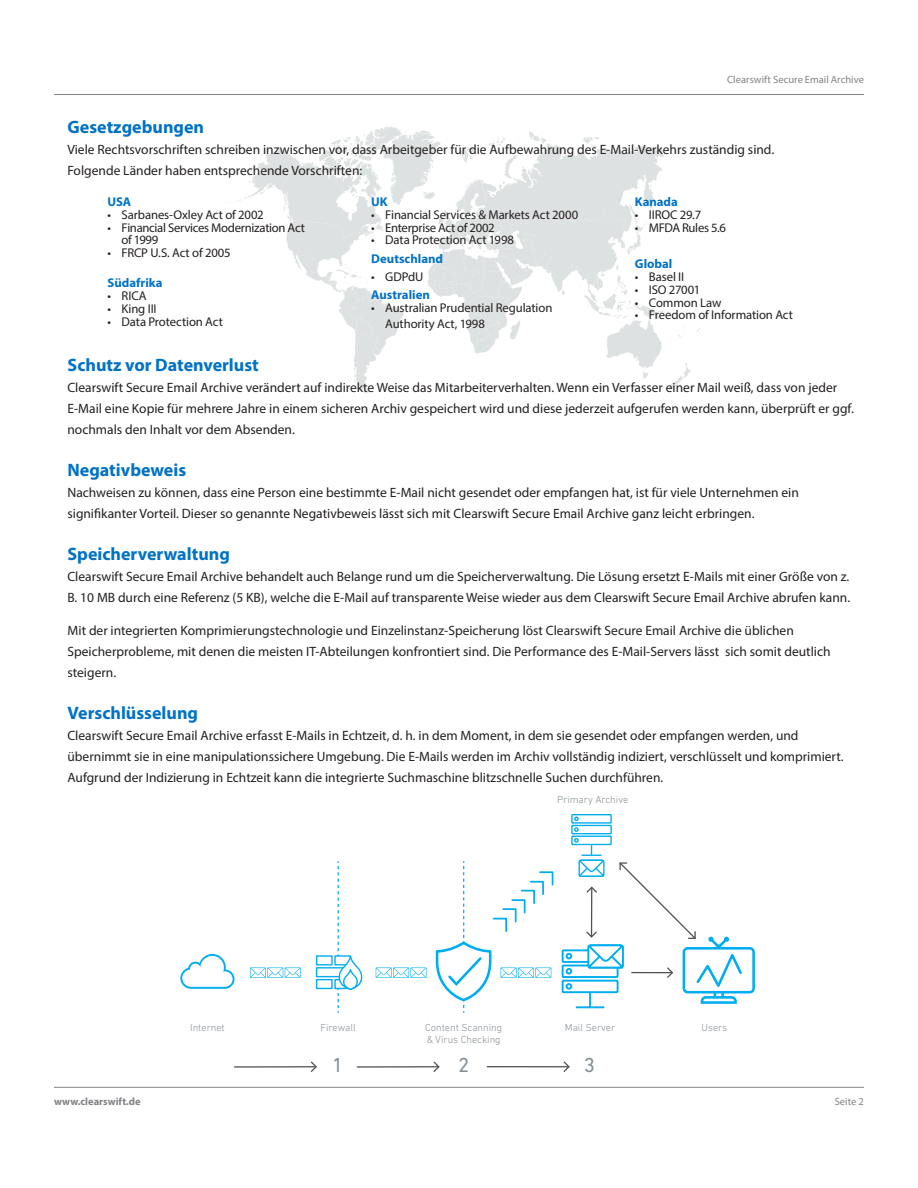
<style>
.page{position:relative;width:918px;height:1188px;background:#fff}
.page>*{position:absolute;margin:0;border:0;box-sizing:border-box;transform-origin:0 0}
.t1{font:20.7px "DIN Next LT Pro";color:#869096}
.Body_-_Subhead{font:700 18px "Myriad Pro";color:#0072c6}
.Body_-_Subhead-2{font:13.5px/21px "Myriad Pro";color:#231f20}
.Body_-_Copy{font:13.5px/21px "Myriad Pro";color:#231f20}
.t2{font:12.75px/12.8px "Myriad Pro";letter-spacing:-.01em;color:#231f20}
.t3{font:700 12.75px "Myriad Pro";color:#0072c6}
.t4{font:10.5px "Myriad Pro";color:#808385}
.t5{font:700 10.5px "Myriad Pro";color:#808285}
.t6{font:10.5px "Myriad Pro";color:#808285}
.t7{font:300 10.35px/12.5px "DIN Next LT Pro";color:#869096}
</style>
<div class="page">
<hr style="left:54px;top:1087px;width:810px;height:1px;background:#808285">
<hr style="left:54px;top:94px;width:810px;height:1px;background:#808285">
<svg style="left:237px;top:126px;width:454px;height:268px"></svg>
<svg style="left:250px;top:968px;width:51px;height:10px"></svg>
<svg style="left:376px;top:968px;width:50px;height:10px"></svg>
<div style="left:316px;top:955px;width:17px;height:10px;border:1px solid #00aeef"></div>
<div style="left:334px;top:955px;width:17px;height:10px;border:1px solid #00aeef"></div>
<div style="left:316px;top:967px;width:35px;height:10px;border:1px solid #00aeef"></div>
<div style="left:316px;top:979px;width:17px;height:10px;border:1px solid #00aeef"></div>
<div style="left:334px;top:979px;width:17px;height:10px;border:1px solid #00aeef"></div>
<svg style="left:338px;top:861px;width:25px;height:152px"></svg>
<svg style="left:180px;top:954px;width:55px;height:35px"></svg>
<hr style="left:577px;top:1006px;width:27px;height:2px;background:#00aeef">
<div style="left:562px;top:980px;width:57px;height:13px;border:2px solid #00aeef"></div>
<div style="left:562px;top:965px;width:57px;height:13px;border:2px solid #00aeef"></div>
<div style="left:562px;top:949px;width:57px;height:14px;border:2px solid #00aeef"></div>
<div style="left:571px;top:836px;width:41px;height:9px;border:1px solid #00aeef"></div>
<div style="left:571px;top:825px;width:41px;height:9px;border:1px solid #00aeef"></div>
<svg style="left:574px;top:827px;width:5px;height:5px"></svg>
<div style="left:571px;top:814px;width:41px;height:10px;border:1px solid #00aeef"></div>
<svg style="left:574px;top:816px;width:5px;height:5px"></svg>
<svg style="left:435px;top:861px;width:119px;height:152px"></svg>
<svg style="left:562px;top:1061px;width:8px;height:11px"></svg>
<hr style="left:487px;top:1066px;width:82px;height:1px;background:#4f5253">
<svg style="left:433px;top:1061px;width:7px;height:11px"></svg>
<hr style="left:357px;top:1066px;width:82px;height:2px;background:#4f5253">
<svg style="left:310px;top:1061px;width:7px;height:11px"></svg>
<hr style="left:235px;top:1066px;width:81px;height:2px;background:#4f5253">
<svg style="left:566px;top:838px;width:189px;height:169px"></svg>
<p class="t4" style="left:727px;top:73px;width:138px">Clearswift Secure Email Archive</p>
<p class="Body_-_Subhead" style="left:68px;top:115px;width:138px">Gesetzgebungen</p>
<p class="Body_-_Copy" style="left:68px;top:138px;width:708px">Viele Rechtsvorschriften schreiben inzwischen vor, dass Arbeitgeber für die Aufbewahrung des E-Mail-Verkehrs zuständig sind.</p>
<p class="Body_-_Copy" style="left:68px;top:159px;width:296px">Folgende Länder haben entsprechende Vorschriften:</p>
<p class="t3" style="left:108px;top:194px;width:25px">USA</p>
<p class="t2" style="left:108px;top:208px;width:158px">• Sarbanes-Oxley Act of 2002</p>
<p class="t2" style="left:122px;top:221px;width:185px;text-indent:-14px">• Financial Services Modernization Act of 1999</p>
<p class="t2" style="left:108px;top:246px;width:125px">• FRCP U.S. Act of 2005</p>
<p class="t3" style="left:108px;top:275px;width:56px">Südafrika</p>
<p class="t2" style="left:108px;top:289px;width:41px">• RICA</p>
<p class="t2" style="left:108px;top:302px;width:51px">• King III</p>
<p class="t2" style="left:108px;top:315px;width:117px">• Data Protection Act</p>
<p class="t3" style="left:635px;top:194px;width:45px">Kanada</p>
<p class="t2" style="left:635px;top:208px;width:68px">• IIROC 29.7</p>
<p class="t2" style="left:635px;top:221px;width:93px">• MFDA Rules 5.6</p>
<p class="t3" style="left:635px;top:256px;width:39px">Global</p>
<p class="t2" style="left:635px;top:270px;width:51px">• Basel II</p>
<p class="t2" style="left:635px;top:283px;width:67px">• ISO 27001</p>
<p class="t2" style="left:635px;top:296px;width:88px">• Common Law</p>
<p class="t2" style="left:635px;top:308px;width:160px">• Freedom of Information Act</p>
<p class="t3" style="left:371px;top:194px;width:18px">UK</p>
<p class="t2" style="left:371px;top:208px;width:209px">• Financial Services &amp; Markets Act 2000</p>
<p class="t2" style="left:371px;top:221px;width:125px">• Enterprise Act of 2002</p>
<p class="t2" style="left:371px;top:234px;width:144px">• Data Protection Act 1998</p>
<p class="t3" style="left:371px;top:250px;width:73px">Deutschland</p>
<p class="t2" style="left:371px;top:270px;width:54px">• GDPdU</p>
<p class="t3" style="left:371px;top:287px;width:60px">Australien</p>
<p class="t2" style="left:385px;top:300px;width:169px;line-height:15.6px;text-indent:-14px">• Australian Prudential Regulation<br>Authority Act, 1998</p>
<p class="Body_-_Subhead" style="left:68px;top:353px;width:193px">Schutz vor Datenverlust</p>
<p class="Body_-_Copy" style="left:68px;top:376px;width:788px">Clearswift Secure Email Archive verändert auf indirekte Weise das Mitarbeiterverhalten. Wenn ein Verfasser einer Mail weiß, dass von jeder<br>E-Mail eine Kopie für mehrere Jahre in einem sicheren Archiv gespeichert wird und diese jederzeit aufgerufen werden kann, überprüft er ggf. nochmals den Inhalt vor dem Absenden.</p>
<p class="Body_-_Subhead" style="left:68px;top:458px;width:120px">Negativbeweis</p>
<p class="Body_-_Subhead-2" style="left:68px;top:481px;width:733px">Nachweisen zu können, dass eine Person eine bestimmte E-Mail nicht gesendet oder empfangen hat, ist für viele Unternehmen ein signifikanter Vorteil. Dieser so genannte Negativbeweis lässt sich mit Clearswift Secure Email Archive ganz leicht erbringen.</p>
<p class="Body_-_Subhead" style="left:68px;top:542px;width:164px">Speicherverwaltung</p>
<p class="Body_-_Subhead-2" style="left:68px;top:565px;width:784px">Clearswift Secure Email Archive behandelt auch Belange rund um die Speicherverwaltung. Die Lösung ersetzt E-Mails mit einer Größe von z.<br>B. 10 MB durch eine Referenz (5 KB), welche die E-Mail auf transparente Weise wieder aus dem Clearswift Secure Email Archive abrufen kann.</p>
<p class="Body_-_Subhead-2" style="left:68px;top:619px;width:765px">Mit der integrierten Komprimierungstechnologie und Einzelinstanz-Speicherung löst Clearswift Secure Email Archive die üblichen<br>Speicherprobleme, mit denen die meisten IT-Abteilungen konfrontiert sind. Die Performance des E-Mail-Servers lässt sich somit deutlich steigern.</p>
<p class="Body_-_Subhead" style="left:68px;top:701px;width:132px">Verschlüsselung</p>
<p class="Body_-_Subhead-2" style="left:68px;top:724px;width:778px">Clearswift Secure Email Archive erfasst E-Mails in Echtzeit, d. h. in dem Moment, in dem sie gesendet oder empfangen werden, und übernimmt sie in eine manipulationssichere Umgebung. Die E-Mails werden im Archiv vollständig indiziert, verschlüsselt und komprimiert.<br>Aufgrund der Indizierung in Echtzeit kann die integrierte Suchmaschine blitzschnelle Suchen durchführen.</p>
<p class="t7" style="left:557px;top:793px;width:73px">Primary Archive</p>
<p class="t7" style="left:190px;top:1021px;width:36px">Internet</p>
<p class="t7" style="left:320px;top:1021px;width:37px">Firewall</p>
<p class="t7" style="left:425px;top:1021px;width:79px">Content Scanning &amp; Virus Checking</p>
<p class="t7" style="left:565px;top:1021px;width:52px">Mail Server</p>
<p class="t7" style="left:702px;top:1021px;width:27px">Users</p>
<p class="t1" style="left:332px;top:1054px;width:13px">1</p>
<p class="t1" style="left:458px;top:1054px;width:13px">2</p>
<p class="t1" style="left:584px;top:1054px;width:13px">3</p>
<p class="t5" style="left:54px;top:1094px;width:88px">www.clearswift.de</p>
<p class="t6" style="left:835px;top:1095px;width:31px">Seite 2</p>
</div>
